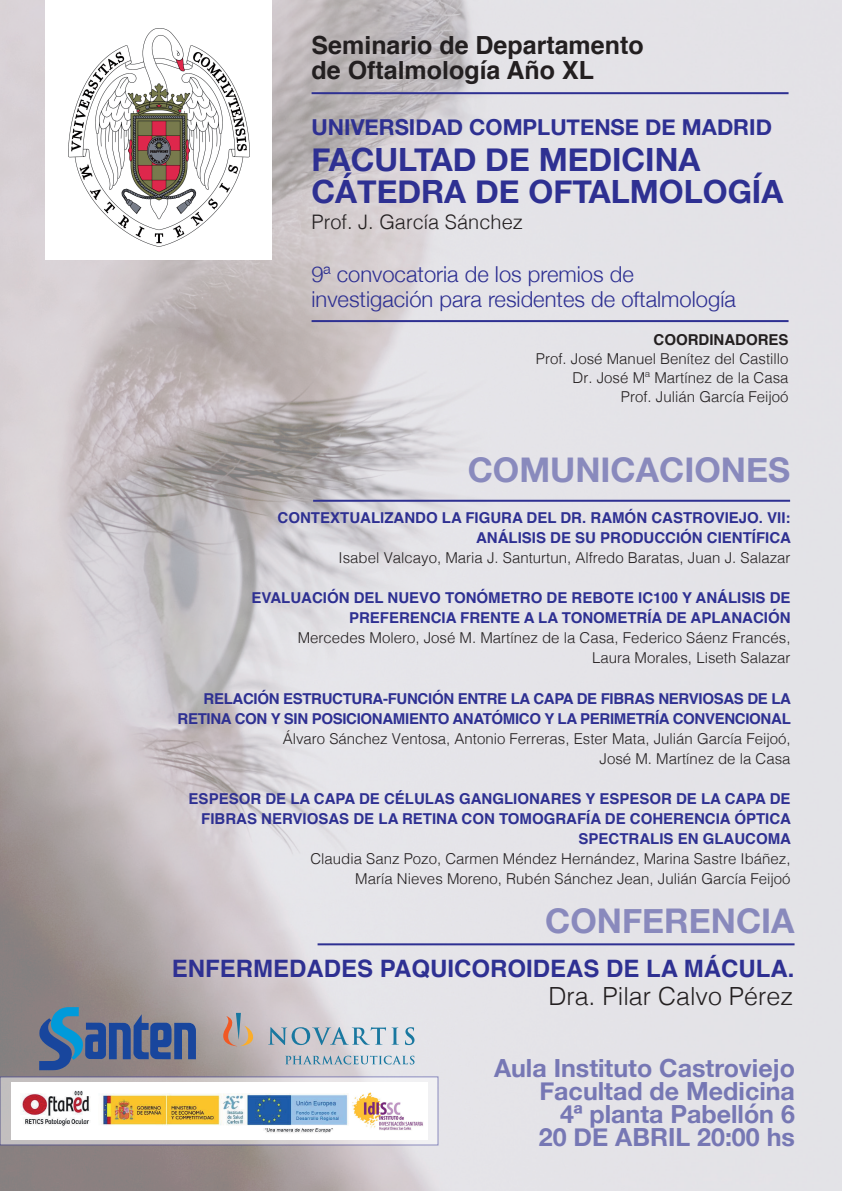
<style>
.page{position:relative;width:842px;height:1191px;background:#fff}
.page>*{position:absolute;margin:0;border:0;box-sizing:border-box;transform-origin:0 0}
.t1{font:700 34px "Helvetica Neue";color:rgb(46 48 146/.5)}
.t2{font:700 32px/32px "Helvetica Neue";color:#2e3092}
.t3{font:700 25px/23px "Helvetica Neue";color:rgb(46 48 146/.6);text-align:right}
.t4{font:700 25px/25px "Helvetica";color:#231f20}
.t5{font:300 25px "Helvetica";color:#231f20}
.t6{font:700 24px "Helvetica";color:#2e3092}
.t7{font:300 22px/25px "Helvetica Neue";color:#2e3092}
.t8{font:700 22px "Helvetica Neue";color:#2e3092}
.t9{font:300 20px "Helvetica";color:#231f20}
.t10{font:300 15px/20px "Helvetica";color:#231f20;text-align:right}
.t11{font:700 15px/20px "Helvetica";color:#2e3092;text-align:right}
.t12{font:700 15px/20px "Helvetica";letter-spacing:-.02em;color:#2e3092;text-align:right}
.t13{font:700 15px "Helvetica";color:#231f20}
</style>
<div class="page">
<img style="left:0;top:0;width:842px;height:1191px">
<div style="left:45px;top:0;width:227px;height:260px;background:#fff"></div>
<img style="left:69px;top:28px;width:180px;height:218px">
<hr style="left:312px;top:92px;width:476px;height:2px;background:#2e3092">
<hr style="left:312px;top:320px;width:476px;height:2px;background:#2e3092">
<hr style="left:318px;top:943px;width:476px;height:2px;background:#2e3092">
<svg style="left:0;top:1076px;width:438px;height:69px"></svg>
<svg style="left:39px;top:1007px;width:157px;height:63px;background:#5b7194"></svg>
<svg style="left:285px;top:1055px;width:129px;height:9px"></svg>
<svg style="left:268px;top:1027px;width:118px;height:18px;background:#a7bbc9"></svg>
<svg style="left:392px;top:1027px;width:7px;height:17px"></svg>
<svg style="left:405px;top:1027px;width:9px;height:18px"></svg>
<svg style="left:221px;top:1013px;width:39px;height:33px"></svg>
<hr style="left:313px;top:500px;width:477px;height:2px;background:#2e3092">
<div style="left:11px;top:1082px;width:416px;height:57px;background:#fff"></div>
<img style="left:21px;top:1090px;width:327px;height:43px">
<img style="left:352px;top:1092px;width:71px;height:38px">
<h3 class="t4" style="left:312px;top:33px;width:334px">Seminario de Departamento de Oftalmología Año XL</h3>
<h3 class="t8" style="left:312px;top:110px;width:462px">UNIVERSIDAD COMPLUTENSE DE MADRID</h3>
<h2 class="t2" style="left:312px;top:144px;width:473px">FACULTAD DE MEDICINA<br>CÁTEDRA DE OFTALMOLOGÍA</h2>
<h3 class="t9" style="left:312px;top:204px;width:213px">Prof. J. García Sánchez</h3>
<h3 class="t7" style="left:312px;top:260px;width:426px">9ª convocatoria de los premios de investigación para residentes de oftalmología</h3>
<p class="t13" style="left:653px;top:327px;width:136px">COORDINADORES</p>
<p class="t10" style="left:536px;top:348px;width:254px;line-height:19px">Prof. José Manuel Benítez del Castillo<br>Dr. José Mª Martínez de la Casa<br>Prof. Julián García Feijoó</p>
<h1 class="t1" style="left:468px;top:443px;width:324px">COMUNICACIONES</h1>
<p class="t11" style="left:278px;top:508px;width:515px">CONTEXTUALIZANDO LA FIGURA DEL DR. RAMÓN CASTROVIEJO. VII:<br>ANÁLISIS DE SU PRODUCCIÓN CIENTÍFICA</p>
<p class="t10" style="left:339px;top:547px;width:453px">Isabel Valcayo, Maria J. Santurtun, Alfredo Baratas, Juan J. Salazar</p>
<p class="t11" style="left:251px;top:588px;width:541px">EVALUACIÓN DEL NUEVO TONÓMETRO DE REBOTE IC100 Y ANÁLISIS DE<br>PREFERENCIA FRENTE A LA TONOMETRÍA DE APLANACIÓN</p>
<p class="t10" style="left:298px;top:627px;width:494px">Mercedes Molero, José M. Martínez de la Casa, Federico Sáenz Francés,<br>Laura Morales, Liseth Salazar</p>
<p class="t12" style="left:178px;top:688px;width:615px">RELACIÓN ESTRUCTURA-FUNCIÓN ENTRE LA CAPA DE FIBRAS NERVIOSAS DE LA<br>RETINA CON Y SIN POSICIONAMIENTO ANATÓMICO Y LA PERIMETRÍA CONVENCIONAL</p>
<p class="t10" style="left:283px;top:727px;width:509px">Álvaro Sánchez Ventosa, Antonio Ferreras, Ester Mata, Julián García Feijoó,<br>José M. Martínez de la Casa</p>
<p class="t11" style="left:189px;top:788px;width:604px">ESPESOR DE LA CAPA DE CÉLULAS GANGLIONARES Y ESPESOR DE LA CAPA DE<br>FIBRAS NERVIOSAS DE LA RETINA CON TOMOGRAFÍA DE COHERENCIA ÓPTICA<br>SPECTRALIS EN GLAUCOMA</p>
<p class="t10" style="left:310px;top:847px;width:482px">Claudia Sanz Pozo, Carmen Méndez Hernández, Marina Sastre Ibáñez,<br>María Nieves Moreno, Rubén Sánchez Jean, Julián García Feijoó</p>
<h1 class="t1" style="left:545px;top:893px;width:251px">CONFERENCIA</h1>
<h3 class="t6" style="left:172px;top:948px;width:624px">ENFERMEDADES PAQUICOROIDEAS DE LA MÁCULA.</h3>
<h3 class="t5" style="left:548px;top:975px;width:246px">Dra. Pilar Calvo Pérez</h3>
<h3 class="t3" style="left:494px;top:1057px;width:302px">Aula Instituto Castroviejo<br>Facultad de Medicina<br>4ª planta Pabellón 6<br>20 DE ABRIL 20:00 hs</h3>
</div>
